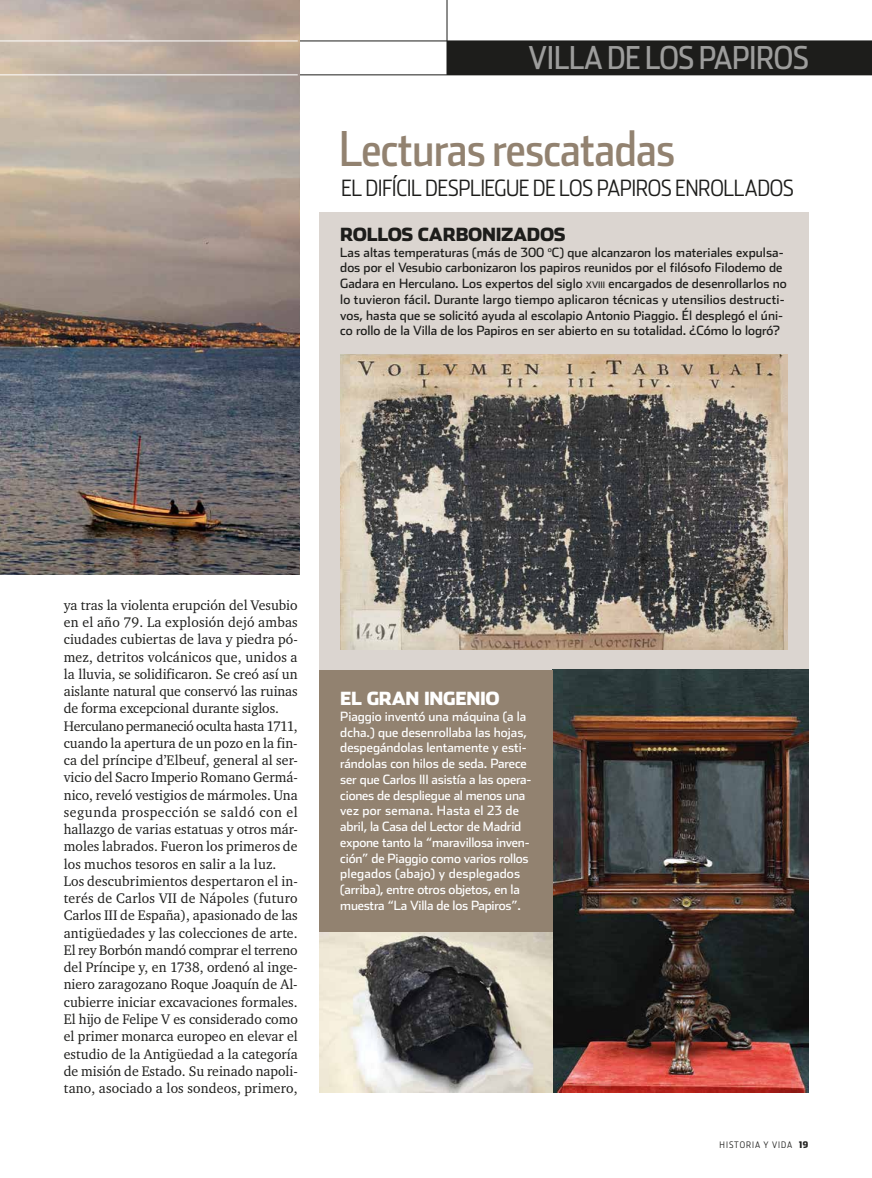
<style>
.page{position:relative;width:872px;height:1178px;background:#fff}
.page>*{position:absolute;margin:0;border:0;box-sizing:border-box;transform-origin:0 0}
.t1{font:48px "Stainless Cond";color:#928270}
.t2{font:31.5px "Stainless Cond";letter-spacing:-.01em;color:#9d9d9c}
.t3{font:300 22.5px "Stainless Cond";letter-spacing:-.02em;color:#1d1d1b}
.t4{font:900 18px "Stainless";letter-spacing:-.015em;color:#1d1d1b}
.t5{font:900 18px "Stainless";letter-spacing:-.015em;color:#fff}
.t6{font:14.25px/17.2px "Charter ITC";color:#1d1d1b}
.t7{font:12.75px/15.8px "Stainless";color:#1d1d1b}
.t8{font:12.75px/15.8px "Stainless";letter-spacing:-.015em;color:#fff}
.t9{font:300 9px "Stainless Cond";letter-spacing:.11em;color:#1d1d1b}
.s1{font-size:8.85px}
.s2{font-weight:900}
</style>
<div class="page">
<hr style="left:446px;top:0;width:1px;height:75px;background:#1d1d1b">
<div style="left:447px;top:41px;width:425px;height:34px;background:#1d1d1b"></div>
<hr style="left:0;top:75px;width:872px;height:1px;background:#1d1d1b">
<hr style="left:0;top:41px;width:872px;height:1px;background:#1d1d1b">
<img style="left:0;top:0;width:300px;height:574px">
<div style="left:319px;top:213px;width:489px;height:459px;background:#dbd5d0"></div>
<img style="left:553px;top:670px;width:255px;height:423px">
<img style="left:340px;top:354px;width:447px;height:295px">
<img style="left:319px;top:931px;width:234px;height:161px">
<div style="left:319px;top:670px;width:234px;height:261px;background:#928270"></div>
<hr style="left:0;top:75px;width:298px;height:1px;background:#fff">
<hr style="left:0;top:41px;width:298px;height:1px;background:#fff">
<h2 class="t2" style="left:528px;top:39px;width:282px">villa de los papiros</h2>
<h1 class="t1" style="left:339px;top:120px;width:337px">Lecturas rescatadas</h1>
<h3 class="t3" style="left:341px;top:174px;width:454px">EL DIFÍCIL DESPLIEGUE DE LOS PAPIROS ENROLLADOS</h3>
<p class="t4" style="left:340px;top:224px;width:227px">ROLLOS CARBONIZADOS</p>
<p class="t7" style="left:340px;top:244px;width:448px">Las altas temperaturas (más de 300 <sup>o</sup>C) que alcanzaron los materiales expulsa&shy;dos por el Vesubio carbonizaron los papiros reunidos por el filósofo Filodemo de Gadara en Herculano. Los expertos del siglo <span class="s1">xviii</span> encargados de desenrollarlos no lo tuvieron fácil. Durante largo tiempo aplicaron técnicas y utensilios destructi&shy;vos, hasta que se solicitó ayuda al escolapio Antonio Piaggio. Él desplegó el úni&shy;co rollo de la Villa de los Papiros en ser abierto en su totalidad. ¿Cómo lo logró?</p>
<p class="t6" style="left:64px;top:596px;width:235px">ya tras la violenta erupción del Vesubio en el año 79. La explosión dejó ambas ciudades cubiertas de lava y piedra pó&shy;mez, detritos volcánicos que, unidos a la lluvia, se solidificaron. Se creó así un aislante natural que conservó las ruinas de forma excepcional durante siglos.<br>Herculano permaneció oculta hasta 1711, cuando la apertura de un pozo en la fin&shy;ca del príncipe d’Elbeuf, general al ser&shy;vicio del Sacro Imperio Romano Germá&shy;nico, reveló vestigios de mármoles. Una segunda prospección se saldó con el hallazgo de varias estatuas y otros már&shy;moles labrados. Fueron los primeros de los muchos tesoros en salir a la luz.<br>Los descubrimientos despertaron el in&shy;terés de Carlos VII de Nápoles (futuro Carlos III de España), apasionado de las antigüedades y las colecciones de arte.<br>El rey Borbón mandó comprar el terreno del Príncipe y, en 1738, ordenó al inge&shy;niero zaragozano Roque Joaquín de Al&shy;cubierre iniciar excavaciones formales.<br>El hijo de Felipe V es considerado como el primer monarca europeo en elevar el estudio de la Antigüedad a la categoría de misión de Estado. Su reinado napoli&shy;tano, asociado a los sondeos, primero,</p>
<p class="t5" style="left:340px;top:688px;width:161px">EL GRAN INGENIO</p>
<p class="t8" style="left:340px;top:708px;width:193px">Piaggio inventó una máquina (a la dcha.) que desenrollaba las hojas, despegándolas lentamente y esti&shy;rándolas con hilos de seda. Parece ser que Carlos III asistía a las opera&shy;ciones de despliegue al menos una vez por semana. Hasta el 23 de abril, la Casa del Lector de Madrid expone tanto la “maravillosa inven&shy;ción” de Piaggio como varios rollos plegados (abajo) y desplegados (arriba), entre otros objetos, en la muestra “La Villa de los Papiros”.</p>
<p class="t9" style="left:719px;top:1139px;width:90px">HISTORIA Y VIDA <span class="s2">19</span></p>
</div>
